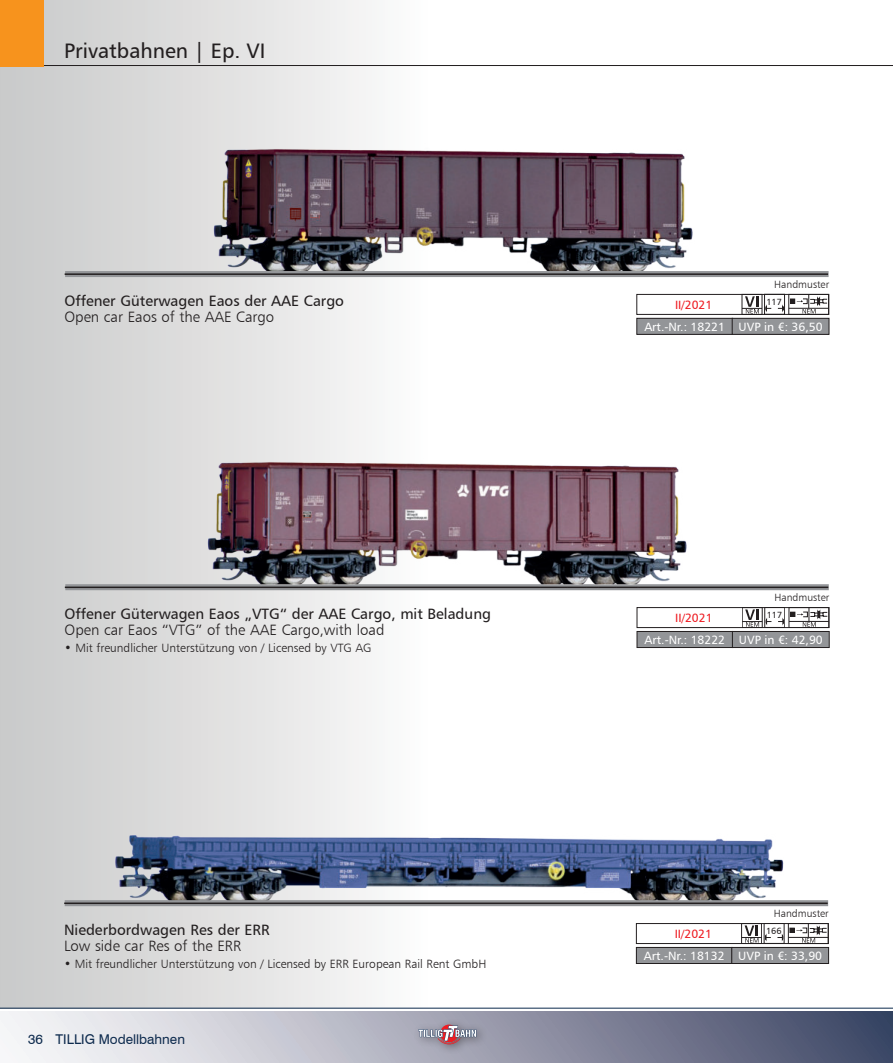
<style>
.page{position:relative;width:893px;height:1063px;background:#fff}
.page>*{position:absolute;margin:0;border:0;box-sizing:border-box;transform-origin:0 0}
.t1{font:21px "Humanist 777 BT Roman B";color:#231f20}
.t2{font:15px "Humanist 777 BT Roman B";color:#231f20}
.t3{font:15px "Humanist 777 BT Light B";color:#231f20}
.t4{font:13.5px "Swiss 721 BT";color:#0e2b4e}
.t5{font:12px "Humanist 777 BT Light B";color:#231f20}
.t6{font:12px "Humanist 777 BT Roman B";color:#fff}
.t7{font:12px "Humanist 777 BT Roman B";color:#ee1d23}
.t8{font:10.5px "Humanist 777 BT Light B";color:#231f20}
.t9{font:9px "Humanist 777 BT Roman B";color:#231f20}
</style>
<div class="page">
<div style="left:0;top:0;width:893px;height:1008px;background:linear-gradient(to right,#d5d5d5,#fff)"></div>
<div style="left:0;top:1012px;width:893px;height:51px;background:linear-gradient(to right,#fff,#404766)"></div>
<hr style="left:0;top:1008px;width:893px;height:1px;background:#0e2b4e">
<div style="left:412px;top:1018px;width:75px;height:37px;background:#231f20;opacity:.5"></div>
<svg style="left:418px;top:1025px;width:58px;height:19px"></svg>
<hr style="left:0;top:65px;width:893px;height:1px;background:#231f20">
<img style="left:111px;top:791px;width:673px;height:165px">
<div style="left:0;top:0;width:43px;height:66px;background:#f7931d"></div>
<img style="left:198px;top:108px;width:498px;height:181px">
<div style="left:637px;top:294px;width:192px;height:21px;border:1px solid #231f20"></div>
<div style="left:637px;top:318px;width:96px;height:16px;background:#939598"></div>
<div style="left:637px;top:318px;width:96px;height:17px;border:1px solid #231f20"></div>
<div style="left:732px;top:318px;width:97px;height:16px;background:#939598"></div>
<div style="left:732px;top:318px;width:97px;height:17px;border:1px solid #231f20"></div>
<div style="left:742px;top:294px;width:20px;height:21px;border:1px solid #231f20"></div>
<div style="left:764px;top:294px;width:21px;height:20px;border:1px solid #231f20"></div>
<svg style="left:742px;top:296px;width:29px;height:18px"></svg>
<svg style="left:778px;top:306px;width:6px;height:5px"></svg>
<div style="left:789px;top:294px;width:40px;height:21px;border:1px solid #231f20"></div>
<svg style="left:790px;top:294px;width:38px;height:20px"></svg>
<hr style="left:789px;top:308px;width:40px;height:1px;background:#231f20">
<div style="left:65px;top:271px;width:764px;height:6px;background:#939598"></div>
<hr style="left:65px;top:273px;width:763px;height:2px;background:#231f20">
<div style="left:637px;top:607px;width:192px;height:21px;border:1px solid #231f20"></div>
<div style="left:637px;top:631px;width:96px;height:17px;background:#939598"></div>
<div style="left:637px;top:631px;width:96px;height:17px;border:1px solid #231f20"></div>
<div style="left:732px;top:631px;width:97px;height:17px;background:#939598"></div>
<div style="left:732px;top:631px;width:97px;height:17px;border:1px solid #231f20"></div>
<div style="left:742px;top:607px;width:20px;height:21px;border:1px solid #231f20"></div>
<div style="left:764px;top:607px;width:21px;height:21px;border:1px solid #231f20"></div>
<svg style="left:742px;top:609px;width:29px;height:18px"></svg>
<svg style="left:778px;top:619px;width:6px;height:5px"></svg>
<div style="left:789px;top:607px;width:40px;height:21px;border:1px solid #231f20"></div>
<svg style="left:790px;top:608px;width:38px;height:19px"></svg>
<hr style="left:789px;top:621px;width:40px;height:1px;background:#231f20">
<svg style="left:65px;top:584px;width:764px;height:6px"></svg>
<hr style="left:65px;top:587px;width:763px;height:1px;background:#231f20">
<div style="left:636px;top:923px;width:192px;height:21px;border:1px solid #231f20"></div>
<div style="left:636px;top:947px;width:96px;height:16px;background:#939598"></div>
<div style="left:636px;top:947px;width:96px;height:17px;border:1px solid #231f20"></div>
<div style="left:732px;top:947px;width:97px;height:16px;background:#939598"></div>
<div style="left:732px;top:947px;width:97px;height:17px;border:1px solid #231f20"></div>
<div style="left:741px;top:923px;width:21px;height:21px;border:1px solid #231f20"></div>
<div style="left:764px;top:923px;width:20px;height:21px;border:1px solid #231f20"></div>
<svg style="left:742px;top:925px;width:29px;height:18px"></svg>
<svg style="left:777px;top:935px;width:6px;height:5px"></svg>
<div style="left:788px;top:923px;width:40px;height:21px;border:1px solid #231f20"></div>
<svg style="left:790px;top:924px;width:37px;height:19px"></svg>
<hr style="left:788px;top:937px;width:40px;height:1px;background:#231f20">
<svg style="left:65px;top:900px;width:763px;height:6px;fill:#939598"></svg>
<hr style="left:64px;top:903px;width:764px;height:1px;background:#231f20">
<img style="left:192px;top:421px;width:498px;height:181px">
<h1 class="t1" style="left:64px;top:37px;width:203px">Privatbahnen | Ep. VI</h1>
<p class="t2" style="left:64px;top:291px;width:281px">Offener Güterwagen Eaos der AAE Cargo</p>
<p class="t3" style="left:64px;top:311px;width:211px">Open car Eaos of the AAE Cargo</p>
<p class="t2" style="left:65px;top:604px;width:428px">Offener Güterwagen Eaos „VTG“ der AAE Cargo, mit Beladung</p>
<p class="t3" style="left:65px;top:624px;width:321px">Open car Eaos “VTG” of the AAE Cargo,with load</p>
<p class="t5" style="left:65px;top:640px;width:308px">• Mit freundlicher Unterstützung von / Licensed by VTG AG</p>
<p class="t2" style="left:64px;top:920px;width:207px">Niederbordwagen Res der ERR</p>
<p class="t3" style="left:64px;top:940px;width:179px">Low side car Res of the ERR</p>
<p class="t5" style="left:64px;top:956px;width:424px">• Mit freundlicher Unterstützung von / Licensed by ERR European Rail Rent GmbH</p>
<p class="t4" style="left:28px;top:1034px;width:159px">36 TILLIG Modellbahnen</p>
<p class="t8" style="left:774px;top:280px;width:56px">Handmuster</p>
<p class="t7" style="left:675px;top:298px;width:39px">II/2021</p>
<p class="t9" style="left:766px;top:296px;width:17px">117</p>
<p class="t6" style="left:644px;top:319px;width:180px">Art.-Nr.: 18221 UVP in €: 36,50</p>
<p class="t8" style="left:774px;top:593px;width:56px">Handmuster</p>
<p class="t7" style="left:675px;top:611px;width:39px">II/2021</p>
<p class="t9" style="left:767px;top:609px;width:17px">117</p>
<p class="t6" style="left:645px;top:632px;width:180px">Art.-Nr.: 18222 UVP in €: 42,90</p>
<p class="t8" style="left:774px;top:909px;width:56px">Handmuster</p>
<p class="t7" style="left:675px;top:927px;width:39px">II/2021</p>
<p class="t9" style="left:766px;top:927px;width:17px">166</p>
<p class="t6" style="left:644px;top:948px;width:180px">Art.-Nr.: 18132 UVP in €: 33,90</p>
</div>
